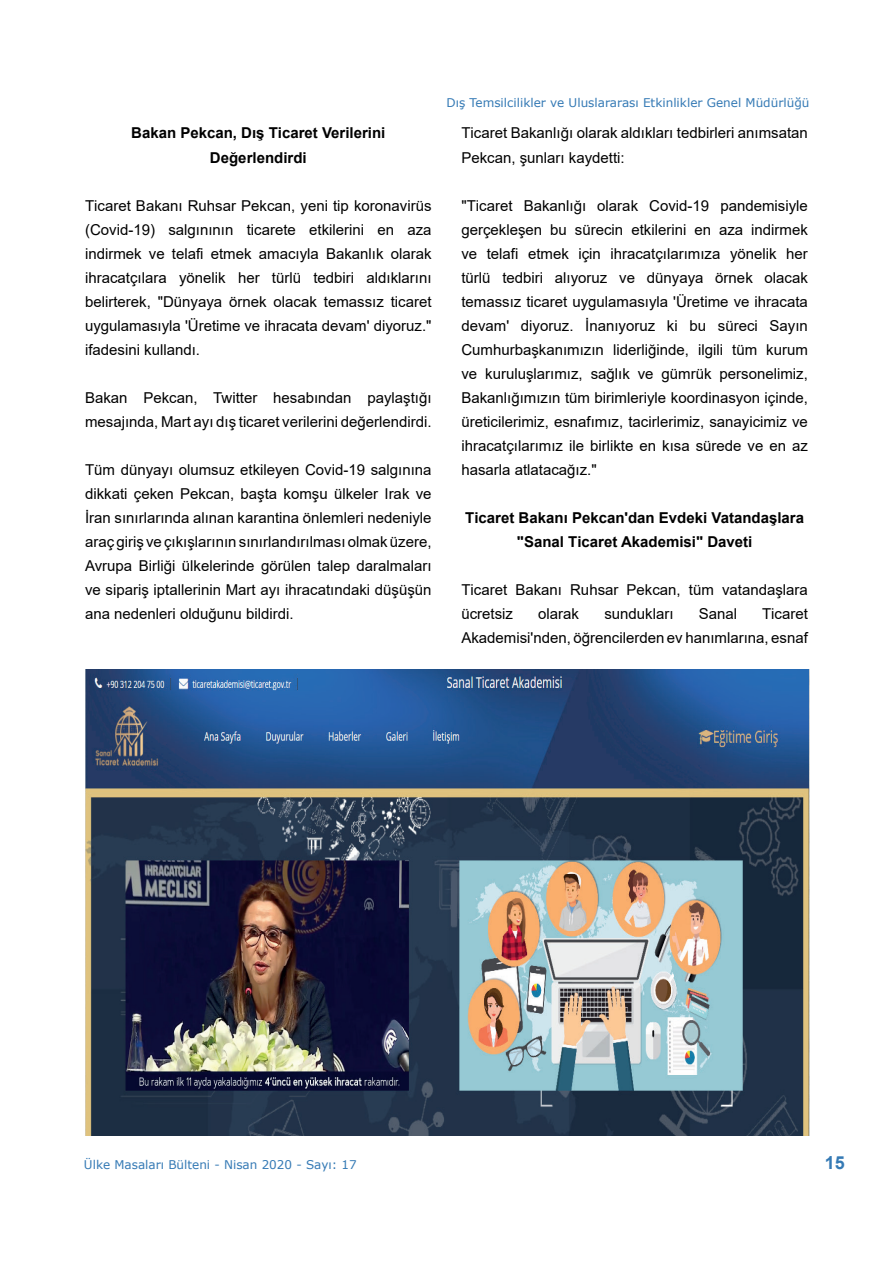
<style>
.page{position:relative;width:893px;height:1263px;background:#fff}
.page>*{position:absolute;margin:0;border:0;box-sizing:border-box;transform-origin:0 0}
.t1{font:700 18px "Arial";color:#357ab5}
.t2{font:15px/24px "Arial";color:#000;text-align:justify}
.t3{font:700 15px/24px "Arial";color:#000;text-align:center}
.t4{font:12px "Verdana";color:#357ab5}
</style>
<div class="page">
<img style="left:85px;top:669px;width:724px;height:466px">
<p class="t3" style="left:131px;top:121px;width:256px">Bakan Pekcan, Dış Ticaret Verilerini<br>Değerlendirdi</p>
<p class="t2" style="left:85px;top:193px;width:348px">Ticaret Bakanı Ruhsar Pekcan, yeni tip koronavirüs (Covid-19) salgınının ticarete etkilerini en aza indirmek ve telafi etmek amacıyla Bakanlık olarak ihracatçılara yönelik her türlü tedbiri aldıklarını belirterek, "Dünyaya örnek olacak temassız ticaret uygulamasıyla 'Üretime ve ihracata devam' diyoruz." ifadesini kullandı.</p>
<p class="t2" style="left:85px;top:385px;width:348px">Bakan Pekcan, Twitter hesabından paylaştığı mesajında, Mart ayı dış ticaret verilerini değerlendirdi.</p>
<p class="t2" style="left:85px;top:457px;width:348px">Tüm dünyayı olumsuz etkileyen Covid-19 salgınına dikkati çeken Pekcan, başta komşu ülkeler Irak ve İran sınırlarında alınan karantina önlemleri nedeniyle araç giriş ve çıkışlarının sınırlandırılması olmak üzere, Avrupa Birliği ülkelerinde görülen talep daralmaları ve sipariş iptallerinin Mart ayı ihracatındaki düşüşün ana nedenleri olduğunu bildirdi.</p>
<p class="t4" style="left:446px;top:94px;width:364px">Dış Temsilcilikler ve Uluslararası Etkinlikler Genel Müdürlüğü</p>
<p class="t2" style="left:461px;top:121px;width:348px">Ticaret Bakanlığı olarak aldıkları tedbirleri anımsatan<br>Pekcan, şunları kaydetti:</p>
<p class="t2" style="left:461px;top:193px;width:348px">"Ticaret Bakanlığı olarak Covid-19 pandemisiyle gerçekleşen bu sürecin etkilerini en aza indirmek ve telafi etmek için ihracatçılarımıza yönelik her türlü tedbiri alıyoruz ve dünyaya örnek olacak temassız ticaret uygulamasıyla 'Üretime ve ihracata devam' diyoruz. İnanıyoruz ki bu süreci Sayın Cumhurbaşkanımızın liderliğinde, ilgili tüm kurum ve kuruluşlarımız, sağlık ve gümrük personelimiz, Bakanlığımızın tüm birimleriyle koordinasyon içinde, üreticilerimiz, esnafımız, tacirlerimiz, sanayicimiz ve ihracatçılarımız ile birlikte en kısa sürede ve en az hasarla atlatacağız."</p>
<p class="t3" style="left:465px;top:505px;width:340px">Ticaret Bakanı Pekcan'dan Evdeki Vatandaşlara "Sanal Ticaret Akademisi" Daveti</p>
<p class="t2" style="left:461px;top:577px;width:348px">Ticaret Bakanı Ruhsar Pekcan, tüm vatandaşlara ücretsiz</p>
<p class="t2" style="left:538px;top:601px;width:42px">olarak</p>
<p class="t2" style="left:604px;top:601px;width:71px">sundukları</p>
<p class="t2" style="left:699px;top:601px;width:40px">Sanal</p>
<p class="t2" style="left:461px;top:601px;width:348px;text-align:right">Ticaret<br>Akademisi'nden, öğrencilerden ev hanımlarına, esnaf</p>
<p class="t4" style="left:84px;top:1156px;width:274px">Ülke Masaları Bülteni - Nisan 2020 - Sayı: 17</p>
<p class="t1" style="left:825px;top:1150px;width:22px">15</p>
</div>
